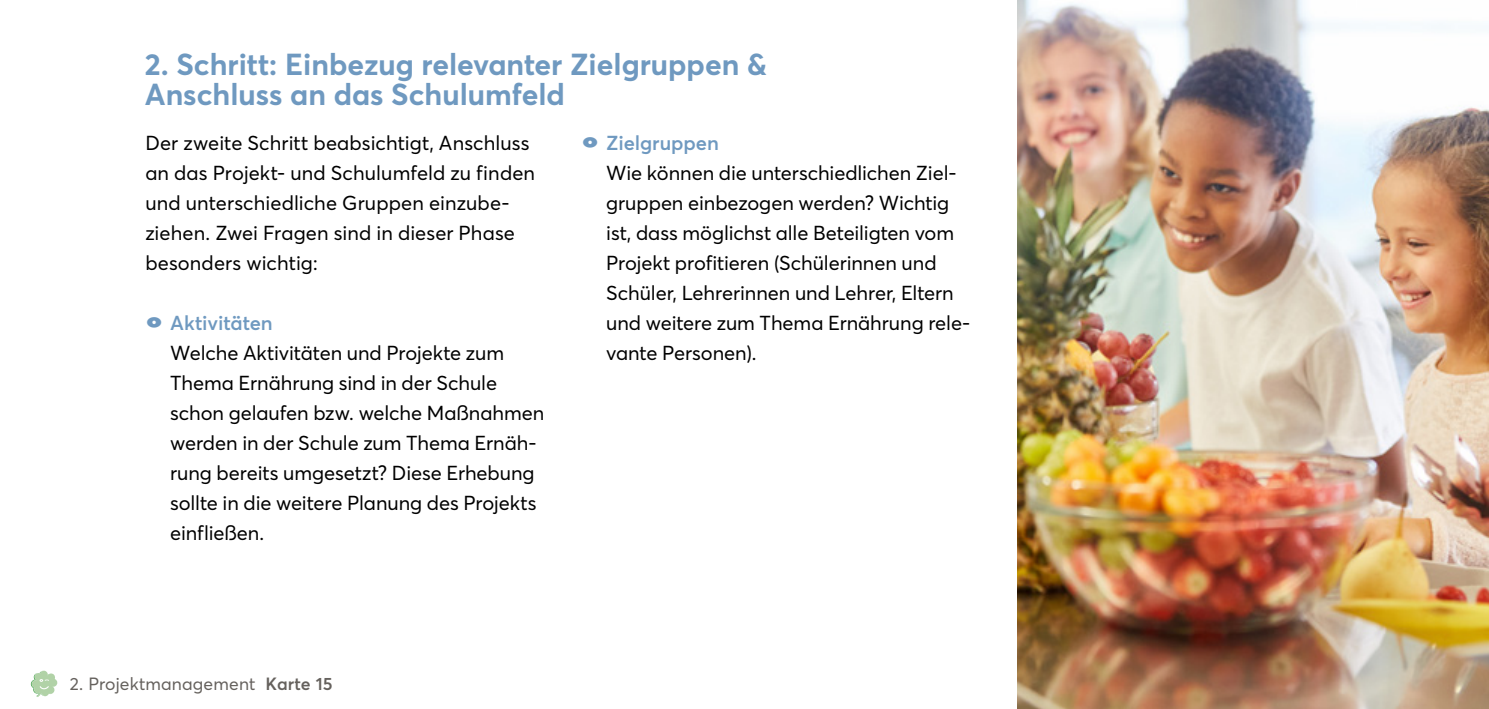
<style>
.page{position:relative;width:1489px;height:709px;background:#fff}
.page>*{position:absolute;margin:0;border:0;box-sizing:border-box;transform-origin:0 0}
.t1{font:700 30px/30px "Averta";color:#6f99c0}
.t2{font:20px/30px "Averta";color:#000}
.t3{font:600 20px "Averta";letter-spacing:-.005em;color:#6f99c0}
.t4{font:17.5px "Averta";letter-spacing:.01em;color:#65615d}
.s1{font-weight:600}
</style>
<div class="page">
<svg style="left:31px;top:670px;width:26px;height:27px"></svg>
<img style="left:1017px;top:0;width:471px;height:709px">
<h1 class="t1" style="left:145px;top:48px;width:623px">2. Schritt: Einbezug relevanter Zielgruppen &amp;<br>Anschluss an das Schulumfeld</h1>
<p class="t2" style="left:145px;top:127px;width:391px">Der zweite Schritt beabsichtigt, Anschluss an das Projekt- und Schulumfeld zu finden und unterschiedliche Gruppen einzube&shy;ziehen. Zwei Fragen sind in dieser Phase besonders wichtig:</p>
<p class="t3" style="left:170px;top:309px;width:104px">Aktivitäten</p>
<p class="t2" style="left:170px;top:337px;width:376px">Welche Aktivitäten und Projekte zum Thema Ernährung sind in der Schule schon gelaufen bzw. welche Maßnahmen werden in der Schule zum Thema Ernäh&shy;rung bereits umgesetzt? Diese Erhebung sollte in die weitere Planung des Projekts einfließen.</p>
<p class="t4" style="left:70px;top:672px;width:264px">2. Projektmanagement <span class="s1">Karte 15</span></p>
<p class="t3" style="left:606px;top:129px;width:114px">Zielgruppen</p>
<p class="t2" style="left:606px;top:157px;width:365px">Wie können die unterschiedlichen Ziel&shy;gruppen einbezogen werden? Wichtig ist, dass möglichst alle Beteiligten vom Projekt profitieren (Schülerinnen und Schüler, Lehrerinnen und Lehrer, Eltern und weitere zum Thema Ernährung rele&shy;vante Personen).</p>
</div>
